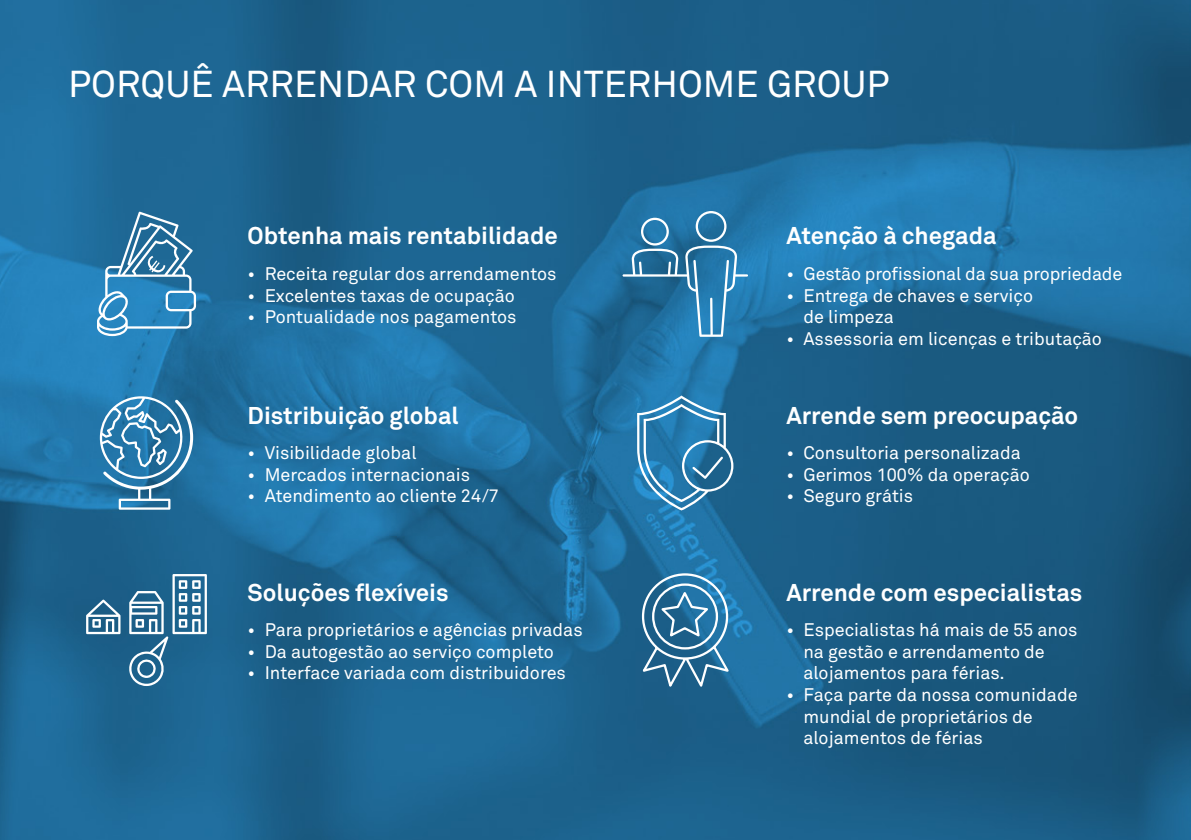
<style>
.page{position:relative;width:1191px;height:840px;background:#fff}
.page>*{position:absolute;margin:0;border:0;box-sizing:border-box;transform-origin:0 0}
.t1{font:37px "Akkurat Pro";color:#fff}
.t2{font:700 24px "Akkurat Pro";color:#fff}
.t3{font:18px/21.6px "Akkurat Pro";color:#fff}
</style>
<div class="page">
<img style="left:0;top:0;width:1191px;height:839px">
<svg style="left:622px;top:211px;width:126px;height:125px;background:#367fac"></svg>
<svg style="left:97px;top:211px;width:99px;height:125px;background:#498db7"></svg>
<svg style="left:100px;top:396px;width:93px;height:113px;background:#4e8eb5"></svg>
<svg style="left:86px;top:599px;width:34px;height:34px"></svg>
<svg style="left:129px;top:573px;width:78px;height:112px;background:#4d84a5"></svg>
<svg style="left:637px;top:395px;width:96px;height:115px;background:#4189b5"></svg>
<svg style="left:642px;top:573px;width:86px;height:113px;background:#4883a8"></svg>
<h1 class="t1" style="left:68px;top:63px;width:823px">PORQUÊ ARRENDAR COM A INTERHOME GROUP</h1>
<h2 class="t2" style="left:248px;top:221px;width:312px">Obtenha mais rentabilidade</h2>
<p class="t3" style="left:248px;top:263px;width:310px">• Receita regular dos arrendamentos</p>
<p class="t3" style="left:248px;top:285px;width:268px">• Excelentes taxas de ocupação</p>
<p class="t3" style="left:248px;top:306px;width:270px">• Pontualidade nos pagamentos</p>
<h2 class="t2" style="left:248px;top:400px;width:213px">Distribuição global</h2>
<p class="t3" style="left:248px;top:442px;width:170px">• Visibilidade global</p>
<p class="t3" style="left:248px;top:464px;width:224px">• Mercados internacionais</p>
<p class="t3" style="left:248px;top:485px;width:253px">• Atendimento ao cliente 24/7</p>
<h2 class="t2" style="left:248px;top:577px;width:202px">Soluções flexíveis</h2>
<p class="t3" style="left:248px;top:619px;width:336px">• Para proprietários e agências privadas</p>
<p class="t3" style="left:248px;top:640px;width:308px">• Da autogestão ao serviço completo</p>
<p class="t3" style="left:248px;top:662px;width:320px">• Interface variada com distribuidores</p>
<h2 class="t2" style="left:786px;top:221px;width:212px">Atenção à chegada</h2>
<p class="t3" style="left:786px;top:263px;width:337px">• Gestão profissional da sua propriedade</p>
<p class="t3" style="left:803px;top:285px;width:231px;text-indent:-17px">• Entrega de chaves e serviço de limpeza</p>
<p class="t3" style="left:786px;top:328px;width:317px">• Assessoria em licenças e tributação</p>
<h2 class="t2" style="left:786px;top:400px;width:293px">Arrende sem preocupação</h2>
<p class="t3" style="left:786px;top:442px;width:236px">• Consultoria personalizada</p>
<p class="t3" style="left:786px;top:464px;width:245px">• Gerimos 100% da operação</p>
<p class="t3" style="left:786px;top:485px;width:128px">• Seguro grátis</p>
<h2 class="t2" style="left:786px;top:577px;width:297px">Arrende com especialistas</h2>
<p class="t3" style="left:803px;top:619px;width:275px;text-indent:-17px">• Especialistas há mais de 55 anos na gestão e arrendamento de alojamentos para férias.</p>
<p class="t3" style="left:803px;top:684px;width:276px;text-indent:-17px">• Faça parte da nossa comunidade mundial de proprietários de alojamentos de férias</p>
</div>
